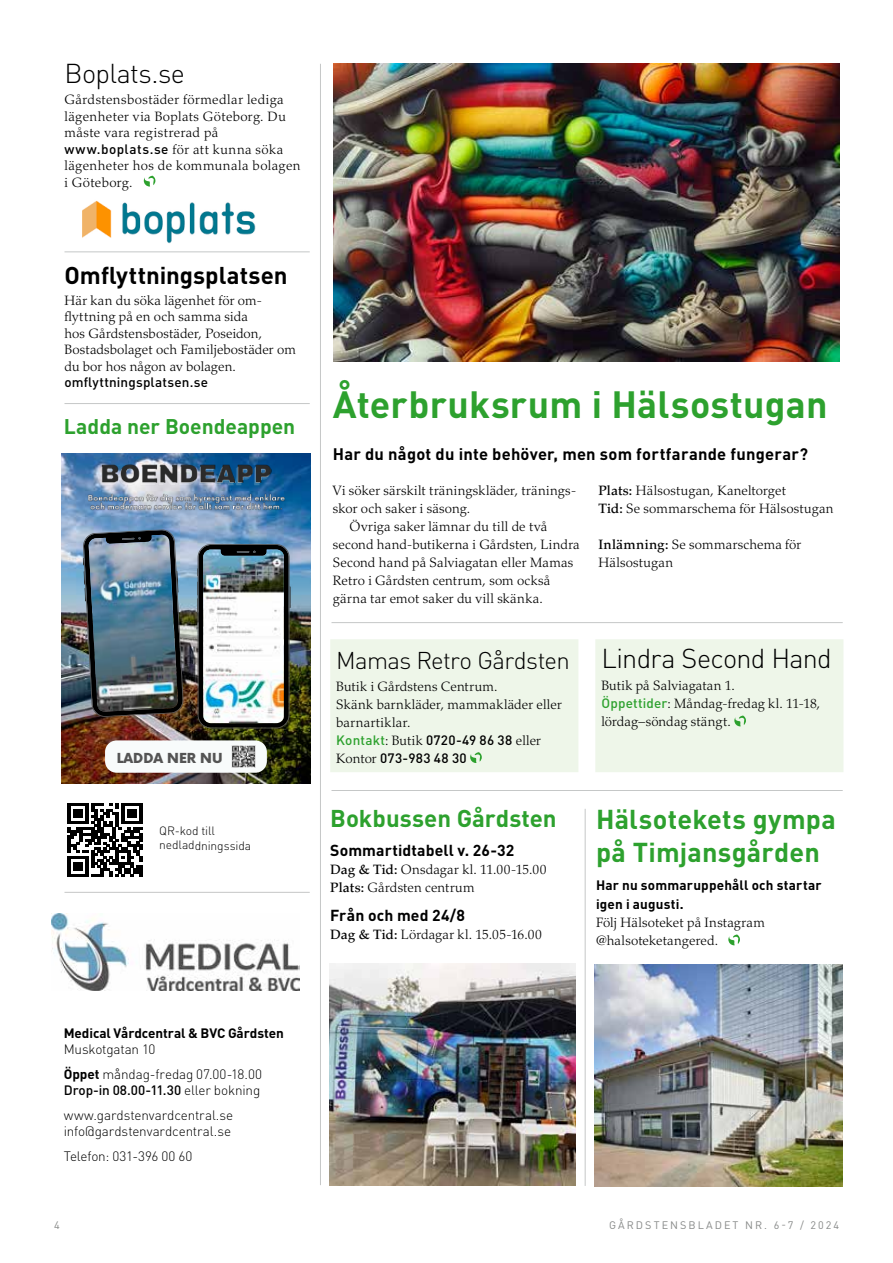
<style>
.page{position:relative;width:893px;height:1263px;background:#fff}
.page>*{position:absolute;margin:0;border:0;box-sizing:border-box;transform-origin:0 0}
.t1{font:700 37.5px "DIN Pro";letter-spacing:.005em;color:#2da12e}
.t2{font:700 27px/32.4px "DIN Pro";letter-spacing:.005em;color:#2da12e}
.t3{font:300 27px "DIN Pro";letter-spacing:-.025em;color:#000}
.t4{font:700 24px "DIN Pro";color:#000}
.t5{font:300 24px "DIN Pro";letter-spacing:-.03em;color:#000}
.t6{font:700 24px "DIN Pro";color:#2da12e}
.t7{font:700 21px "DIN Pro";color:#2da12e}
.t8{font:700 16.5px "DIN Pro";letter-spacing:.015em;color:#000}
.t9{font:700 15.75px "DIN Pro";letter-spacing:.005em;color:#000}
.t10{font:300 13.5px/18px "Palatino LT Std";letter-spacing:.015em;color:#000}
.t11{font:300 13.5px/24.8px "DIN Pro";letter-spacing:-.01em;color:#000}
.t12{font:700 13.5px/19.5px "DIN Pro";letter-spacing:.01em;color:#000}
.t13{font:500 13.5px "DIN Pro";letter-spacing:.02em;color:#000}
.t14{font:700 13.5px "DIN Pro";letter-spacing:-.01em;color:#000}
.t15{font:900 13.5px "Now";color:#545454}
.t16{font:300 12px/14.5px "DIN Pro";letter-spacing:-.015em;color:#000}
.t17{font:10.8px "DIN Pro";letter-spacing:.19em;color:#878988}
.s1{font-family:"DIN Pro";font-weight:500}
.s2{font-weight:500}
.s3{font-family:"DIN Pro";font-weight:500;color:#2da12e}
.s4{font-family:"Palatino LT Std";font-weight:300}
.s5{font-weight:700}
</style>
<div class="page">
<hr style="left:320px;top:64px;width:1px;height:1121px;background:#c5c7c7">
<hr style="left:585px;top:809px;width:1px;height:377px;background:#c5c7c7">
<hr style="left:64px;top:403px;width:246px;height:1px;background:#c5c7c7">
<hr style="left:64px;top:892px;width:246px;height:1px;background:#c5c7c7">
<hr style="left:331px;top:790px;width:512px;height:1px;background:#c5c7c7">
<hr style="left:331px;top:622px;width:512px;height:1px;background:#c5c7c7">
<img style="left:330px;top:963px;width:245px;height:222px">
<div style="left:330px;top:639px;width:248px;height:133px;background:#eef6e9"></div>
<div style="left:595px;top:639px;width:249px;height:133px;background:#eef6e9"></div>
<hr style="left:64px;top:251px;width:246px;height:1px;background:#c5c7c7">
<svg style="left:144px;top:176px;width:11px;height:10px"></svg>
<img style="left:82px;top:201px;width:174px;height:43px">
<img style="left:52px;top:913px;width:247px;height:77px">
<svg style="left:728px;top:934px;width:12px;height:11px"></svg>
<img style="left:595px;top:965px;width:247px;height:222px">
<img style="left:333px;top:64px;width:506px;height:297px">
<img style="left:62px;top:454px;width:248px;height:330px">
<img style="left:197px;top:544px;width:94px;height:184px">
<svg style="left:105px;top:740px;width:162px;height:33px"></svg>
<img style="left:99px;top:461px;width:173px;height:27px">
<img style="left:86px;top:492px;width:200px;height:20px">
<img style="left:83px;top:529px;width:101px;height:188px">
<img style="left:232px;top:745px;width:23px;height:23px">
<svg style="left:67px;top:803px;width:75px;height:74px"></svg>
<h2 class="t3" style="left:64px;top:55px;width:122px">Boplats.se</h2>
<p class="t10" style="left:64px;top:91px;width:238px;line-height:16.5px">Gårdstensbostäder förmedlar lediga lägenheter via Boplats Göteborg. Du måste vara registrerad på <span class="s1">www.boplats.se</span> för att kunna söka lägenheter hos de kommunala bolagen i Göteborg.</p>
<h3 class="t4" style="left:64px;top:259px;width:224px">Omflyttningsplatsen</h3>
<p class="t10" style="left:64px;top:292px;width:233px;line-height:16.5px">Här kan du söka lägenhet för om&shy;flyttning på en och samma sida<br>hos Gårdstensbostäder, Poseidon,<br>Bostadsbolaget och Familjebostäder om du bor hos någon av bolagen.</p>
<p class="t13" style="left:64px;top:373px;width:145px">omflyttningsplatsen.se</p>
<h3 class="t7" style="left:64px;top:412px;width:233px">Ladda ner Boendeappen</h3>
<p class="t15" style="left:117px;top:748px;width:107px">LADDA NER NU</p>
<p class="t16" style="left:159px;top:823px;width:94px">QR-kod till nedladdningssida</p>
<h1 class="t1" style="left:333px;top:379px;width:496px">Återbruksrum i Hälsostugan</h1>
<p class="t8" style="left:333px;top:443px;width:476px">Har du något du inte behöver, men som fortfarande fungerar?</p>
<p class="t10" style="left:333px;top:482px;width:245px">Vi söker särskilt träningskläder, tränings-</p>
<p class="t10" style="left:333px;top:500px;width:139px">skor och saker i säsong.</p>
<p class="t10" style="left:349px;top:518px;width:199px">Övriga saker lämnar du till de två</p>
<p class="t10" style="left:333px;top:536px;width:248px">second hand-butikerna i Gårdsten, Lindra</p>
<p class="t10" style="left:333px;top:554px;width:242px">Second hand på Salviagatan eller Mamas</p>
<p class="t10" style="left:333px;top:572px;width:219px">Retro i Gårdsten centrum, som också</p>
<p class="t10" style="left:333px;top:590px;width:211px">gärna tar emot saker du vill skänka.</p>
<p class="t10" style="left:598px;top:482px;width:237px"><span class="s2">Plats:</span> Hälsostugan, Kaneltorget<br><span class="s2">Tid:</span> Se sommarschema för Hälsostugan</p>
<p class="t10" style="left:598px;top:536px;width:204px"><span class="s2">Inlämning:</span> Se sommarschema för<br>Hälsostugan</p>
<h3 class="t5" style="left:336px;top:644px;width:235px">Mamas Retro Gårdsten</h3>
<p class="t10" style="left:336px;top:678px;width:227px">Butik i Gårdstens Centrum.<br>Skänk barnkläder, mammakläder eller barnartiklar.<br><span class="s3">Kontakt</span>: Butik <span class="s1">0720-49 86 38</span> eller</p>
<p class="t13" style="left:336px;top:749px;width:132px"><span class="s4">Kontor</span> 073-983 48 30</p>
<h3 class="t6" style="left:330px;top:802px;width:228px">Bokbussen Gårdsten</h3>
<p class="t9" style="left:330px;top:839px;width:186px">Sommartidtabell v. 26-32</p>
<p class="t10" style="left:330px;top:860px;width:218px"><span class="s2">Dag &amp; Tid:</span> Onsdagar kl. 11.00-15.00<br><span class="s2">Plats:</span> Gårdsten centrum</p>
<p class="t9" style="left:330px;top:904px;width:136px">Från och med 24/8</p>
<p class="t10" style="left:330px;top:925px;width:213px"><span class="s2">Dag &amp; Tid:</span> Lördagar kl. 15.05-16.00</p>
<h2 class="t3" style="left:601px;top:640px;width:232px">Lindra Second Hand</h2>
<p class="t10" style="left:601px;top:677px;width:220px">Butik på Salviagatan 1.<br><span class="s3">Öppettider</span>: Måndag-fredag kl. 11-18, lördag–söndag stängt.</p>
<h2 class="t2" style="left:596px;top:802px;width:241px">Hälsotekets gympa på Timjansgården</h2>
<p class="t12" style="left:596px;top:875px;width:227px">Har nu sommaruppehåll och startar igen i augusti.</p>
<p class="t10" style="left:596px;top:914px;width:170px">Följ Hälsoteket på Instagram @halsoteketangered.</p>
<p class="t14" style="left:64px;top:1024px;width:222px">Medical Vårdcentral &amp; BVC Gårdsten</p>
<p class="t11" style="left:64px;top:1036px;width:200px">Muskotgatan 10<br><span class="s5">Öppet</span> måndag-fredag 07.00-18.00</p>
<p class="t11" style="left:64px;top:1077px;width:198px"><span class="s2">Drop-in 08.00-11.30</span> eller bokning www.gardstenvardcentral.se</p>
<p class="t11" style="left:64px;top:1118px;width:169px">info@gardstenvardcentral.se<br>Telefon: 031-396 00 60</p>
<p class="t17" style="left:54px;top:1217px;width:7px">4</p>
<p class="t17" style="left:609px;top:1217px;width:231px">GÅRDSTENSBLADET NR. 6-7 / 2024</p>
</div>
